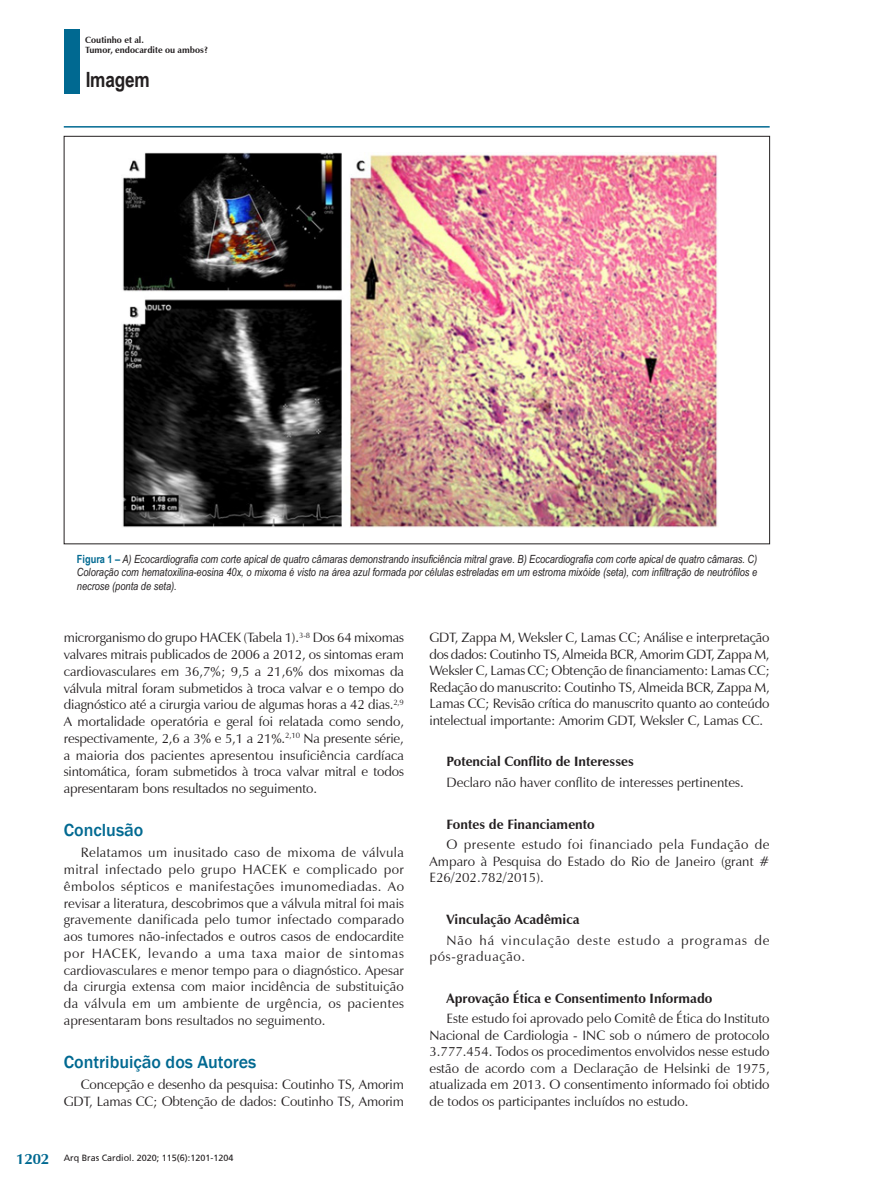
<style>
.page{position:relative;width:893px;height:1191px;background:#fff}
.page>*{position:absolute;margin:0;border:0;box-sizing:border-box;transform-origin:0 0}
.t1{font:700 21px "Arial Narrow";letter-spacing:-.01em;color:#231f20}
._02_-_TITULO_-_MATER{font:500 18px "Franklin Gothic";color:#006991}
.t2{font:700 15px "Zapf Humanist 601 BT";color:#006991}
._01-TEXTO_BASICO{font:13.5px/16.8px "Zapf Humanist 601 BT";color:#231f20;text-align:justify}
._04_-_SUBTITULO_SECU{font:700 13.5px "Zapf Humanist 601 BT";color:#231f20}
._01-TEXTO_BASICO-2{font:13.5px/16.5px "Zapf Humanist 601 BT";letter-spacing:.065em;color:#231f20}
._01-TEXTO_BASICO-3{font:700 13.5px "Zapf Humanist 601 BT";color:#231f20}
._05_LEGENDA_TABELA{font:italic 11.25px/13.5px "Arial Narrow";color:#231f20;text-align:justify}
.t3{font:700 9px/10.8px "Zapf Humanist 601 BT";color:#231f20}
.t4{font:9px "Frutiger";color:#231f20}
.s1{font-weight:700;font-style:normal;color:#006991}
</style>
<div class="page">
<hr style="left:64px;top:126px;width:706px;height:2px;background:#006991">
<div style="left:64px;top:29px;width:16px;height:65px;background:#006991"></div>
<img style="left:122px;top:153px;width:596px;height:374px">
<p class="t3" style="left:85px;top:34px;width:124px">Coutinho et al.<br>Tumor, endocardite ou ambos?</p>
<h1 class="t1" style="left:86px;top:64px;width:66px">Imagem</h1>
<p class="_05_LEGENDA_TABELA" style="left:77px;top:552px;width:682px"><span class="s1">Figura 1 –</span> A) Ecocardiografia com corte apical de quatro câmaras demonstrando insuficiência mitral grave. B) Ecocardiografia com corte apical de quatro câmaras. C)<br>Coloração com hematoxilina-eosina 40x, o mixoma é visto na área azul formada por células estreladas em um estroma mixóide (seta), com infiltração de neutrófilos e necrose (ponta de seta).</p>
<p class="_01-TEXTO_BASICO" style="left:64px;top:629px;width:342px">microrganismo do grupo HACEK (Tabela 1).<sup>3-8</sup> Dos 64 mixomas valvares mitrais publicados de 2006 a 2012, os sintomas eram cardiovasculares em 36,7%; 9,5 a 21,6% dos mixomas da válvula mitral foram submetidos à troca valvar e o tempo do diagnóstico até a cirurgia variou de algumas horas a 42 dias.<sup>2,9<br></sup>A mortalidade operatória e geral foi relatada como sendo, respectivamente, 2,6 a 3% e 5,1 a 21%.<sup>2,10</sup> Na presente série, a maioria dos pacientes apresentou insuficiência cardíaca sintomática, foram submetidos à troca valvar mitral e todos apresentaram bons resultados no seguimento.</p>
<p class="_02_-_TITULO_-_MATER" style="left:64px;top:819px;width:81px">Conclusão</p>
<p class="_01-TEXTO_BASICO" style="left:64px;top:844px;width:342px;text-indent:17px">Relatamos um inusitado caso de mixoma de válvula mitral infectado pelo grupo HACEK e complicado por êmbolos sépticos e manifestações imunomediadas. Ao revisar a literatura, descobrimos que a válvula mitral foi mais gravemente danificada pelo tumor infectado comparado aos tumores não-infectados e outros casos de endocardite por HACEK, levando a uma taxa maior de sintomas cardiovasculares e menor tempo para o diagnóstico. Apesar da cirurgia extensa com maior incidência de substituição da válvula em um ambiente de urgência, os pacientes apresentaram bons resultados no seguimento.</p>
<p class="_02_-_TITULO_-_MATER" style="left:64px;top:1051px;width:194px">Contribuição dos Autores</p>
<p class="_01-TEXTO_BASICO" style="left:64px;top:1076px;width:342px;text-align:right">Concepção e desenho da pesquisa: Coutinho TS, Amorim<br>GDT, Lamas CC; Obtenção de dados: Coutinho TS, Amorim</p>
<p class="_01-TEXTO_BASICO" style="left:429px;top:629px;width:342px">GDT, Zappa M, Weksler C, Lamas CC; Análise e interpretação dos dados: Coutinho TS, Almeida BCR, Amorim GDT, Zappa M, Weksler C, Lamas CC; Obtenção de financiamento: Lamas CC; Redação do manuscrito: Coutinho TS, Almeida BCR, Zappa M, Lamas CC; Revisão crítica do manuscrito quanto ao conteúdo intelectual importante: Amorim GDT, Weksler C, Lamas CC.</p>
<p class="_04_-_SUBTITULO_SECU" style="left:446px;top:753px;width:189px">Potencial Conflito de Interesses</p>
<p class="_01-TEXTO_BASICO" style="left:446px;top:774px;width:299px">Declaro não haver conflito de interesses pertinentes.</p>
<p class="_01-TEXTO_BASICO-3" style="left:446px;top:815px;width:150px">Fontes de Financiamento</p>
<p class="_01-TEXTO_BASICO" style="left:429px;top:836px;width:342px;text-indent:17px">O presente estudo foi financiado pela Fundação de Amparo à Pesquisa do Estado do Rio de Janeiro (grant # E26/202.782/2015).</p>
<p class="_01-TEXTO_BASICO-3" style="left:446px;top:911px;width:134px">Vinculação Acadêmica</p>
<p class="_01-TEXTO_BASICO-2" style="left:429px;top:931px;width:342px;text-indent:17px">Não há vinculação deste estudo a programas de pós-graduação.</p>
<p class="_04_-_SUBTITULO_SECU" style="left:446px;top:989px;width:267px">Aprovação Ética e Consentimento Informado</p>
<p class="_01-TEXTO_BASICO" style="left:429px;top:1010px;width:342px;text-indent:17px">Este estudo foi aprovado pelo Comitê de Ética do Instituto Nacional de Cardiologia - INC sob o número de protocolo 3.777.454. Todos os procedimentos envolvidos nesse estudo estão de acordo com a Declaração de Helsinki de 1975, atualizada em 2013. O consentimento informado foi obtido de todos os participantes incluídos no estudo.</p>
<p class="t2" style="left:16px;top:1149px;width:34px">1202</p>
<p class="t4" style="left:64px;top:1153px;width:171px">Arq Bras Cardiol. 2020; 115(6):1201-1204</p>
</div>
